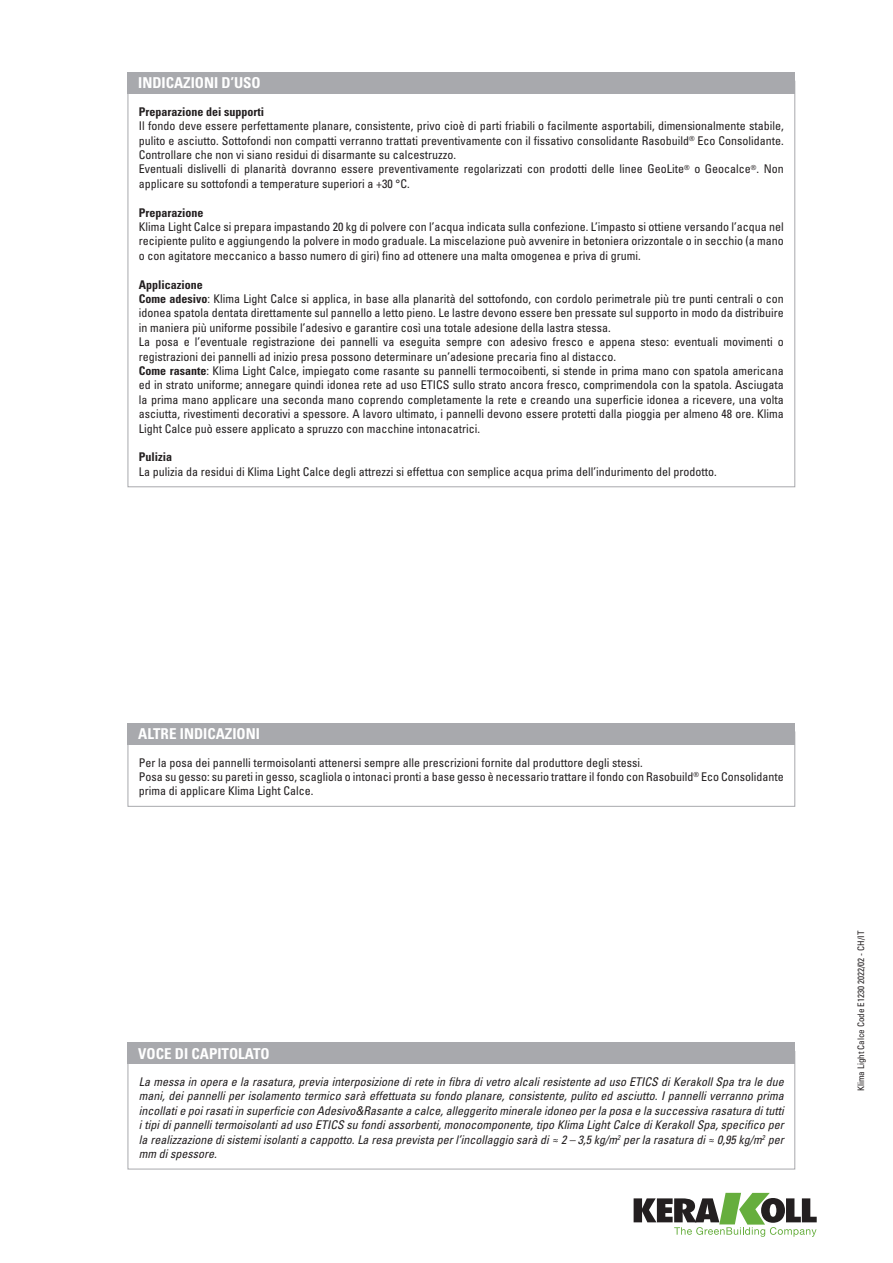
<style>
.page{position:relative;width:893px;height:1263px;background:#fff}
.page>*{position:absolute;margin:0;border:0;box-sizing:border-box;transform-origin:0 0}
.titolo_box{font:700 condensed 15px "Univers LT Std";color:#fff}
.testo_box{font:condensed 12px/14.4px "Univers LT Std";color:#231f20;text-align:justify}
.testo_box_corsivo{font:italic condensed 12px/14.4px "Univers LT Std";color:#231f20;text-align:justify}
.testo_box-2{font:700 condensed 12px "Univers LT Std";color:#231f20}
.notag_eco_codice_sc{font:condensed 9px "Univers LT Std";color:#231f20}
.s1{font-weight:700}
</style>
<div class="page">
<svg style="left:634px;top:1193px;width:183px;height:44px"></svg>
<div style="left:128px;top:731px;width:667px;height:76px;border:1px solid #a8a9ad"></div>
<div style="left:128px;top:723px;width:667px;height:21px;background:#a8a9ad"></div>
<div style="left:128px;top:1051px;width:667px;height:118px;border:1px solid #a8a9ad"></div>
<div style="left:128px;top:1042px;width:667px;height:22px;background:#a8a9ad"></div>
<div style="left:128px;top:72px;width:667px;height:22px;background:#a8a9ad"></div>
<p class="titolo_box" style="left:138px;top:74px;width:124px">INDICAZIONI D’USO</p>
<p class="testo_box-2" style="left:139px;top:104px;width:127px">Preparazione dei supporti</p>
<p class="testo_box" style="left:139px;top:119px;width:646px">Il fondo deve essere perfettamente planare, consistente, privo cioè di parti friabili o facilmente asportabili, dimensionalmente stabile, pulito e asciutto. Sottofondi non compatti verranno trattati preventivamente con il fissativo consolidante Rasobuild<sup>®</sup> Eco Consolidante.<br>Controllare che non vi siano residui di disarmante su calcestruzzo.</p>
<p class="testo_box" style="left:139px;top:162px;width:646px">Eventuali dislivelli di planarità dovranno essere preventivamente regolarizzati con prodotti delle linee GeoLite<sup>®</sup> o Geocalce<sup>®</sup>. Non applicare su sottofondi a temperature superiori a +30 °C.</p>
<p class="testo_box-2" style="left:139px;top:205px;width:66px">Preparazione</p>
<p class="testo_box" style="left:139px;top:219px;width:646px">Klima Light Calce si prepara impastando 20 kg di polvere con l’acqua indicata sulla confezione. L’impasto si ottiene versando l’acqua nel recipiente pulito e aggiungendo la polvere in modo graduale. La miscelazione può avvenire in betoniera orizzontale o in secchio (a mano o con agitatore meccanico a basso numero di giri) fino ad ottenere una malta omogenea e priva di grumi.</p>
<p class="testo_box-2" style="left:139px;top:277px;width:66px">Applicazione</p>
<p class="testo_box" style="left:139px;top:291px;width:646px"><span class="s1">Come adesivo</span>: Klima Light Calce si applica, in base alla planarità del sottofondo, con cordolo perimetrale più tre punti centrali o con idonea spatola dentata direttamente sul pannello a letto pieno. Le lastre devono essere ben pressate sul supporto in modo da distribuire in maniera più uniforme possibile l’adesivo e garantire così una totale adesione della lastra stessa.</p>
<p class="testo_box" style="left:139px;top:335px;width:646px">La posa e l’eventuale registrazione dei pannelli va eseguita sempre con adesivo fresco e appena steso: eventuali movimenti o registrazioni dei pannelli ad inizio presa possono determinare un’adesione precaria fino al distacco.</p>
<p class="testo_box" style="left:139px;top:363px;width:646px"><span class="s1">Come rasante</span>: Klima Light Calce, impiegato come rasante su pannelli termocoibenti, si stende in prima mano con spatola americana ed in strato uniforme; annegare quindi idonea rete ad uso ETICS sullo strato ancora fresco, comprimendola con la spatola. Asciugata la prima mano applicare una seconda mano coprendo completamente la rete e creando una superficie idonea a ricevere, una volta asciutta, rivestimenti decorativi a spessore. A lavoro ultimato, i pannelli devono essere protetti dalla pioggia per almeno 48 ore. Klima Light Calce può essere applicato a spruzzo con macchine intonacatrici.</p>
<p class="testo_box-2" style="left:139px;top:450px;width:35px">Pulizia</p>
<p class="testo_box" style="left:139px;top:464px;width:579px">La pulizia da residui di Klima Light Calce degli attrezzi si effettua con semplice acqua prima dell’indurimento del prodotto.</p>
<p class="titolo_box" style="left:138px;top:724px;width:123px">ALTRE INDICAZIONI</p>
<p class="testo_box" style="left:139px;top:755px;width:505px">Per la posa dei pannelli termoisolanti attenersi sempre alle prescrizioni fornite dal produttore degli stessi.</p>
<p class="testo_box" style="left:139px;top:769px;width:646px">Posa su gesso: su pareti in gesso, scagliola o intonaci pronti a base gesso è necessario trattare il fondo con Rasobuild<sup>®</sup> Eco Consolidante prima di applicare Klima Light Calce.</p>
<p class="titolo_box" style="left:138px;top:1044px;width:133px">VOCE DI CAPITOLATO</p>
<p class="testo_box_corsivo" style="left:139px;top:1074px;width:646px">La messa in opera e la rasatura, previa interposizione di rete in fibra di vetro alcali resistente ad uso ETICS di Kerakoll Spa tra le due mani, dei pannelli per isolamento termico sarà effettuata su fondo planare, consistente, pulito ed asciutto. I pannelli verranno prima incollati e poi rasati in superficie con Adesivo&amp;Rasante a calce, alleggerito minerale idoneo per la posa e la successiva rasatura di tutti i tipi di pannelli termoisolanti ad uso ETICS su fondi assorbenti, monocomponente, tipo Klima Light Calce di Kerakoll Spa, specifico per la realizzazione di sistemi isolanti a cappotto. La resa prevista per l’incollaggio sarà di ≈ 2 – 3,5 kg/m<sup>2</sup> per la rasatura di ≈ 0,95 kg/m<sup>2</sup> per mm di spessore.</p>
<p class="notag_eco_codice_sc" style="left:855px;top:1091px;width:162px;rotate:-90deg">Klima Light Calce Code E1230 2022/02 - CH/IT</p>
</div>
